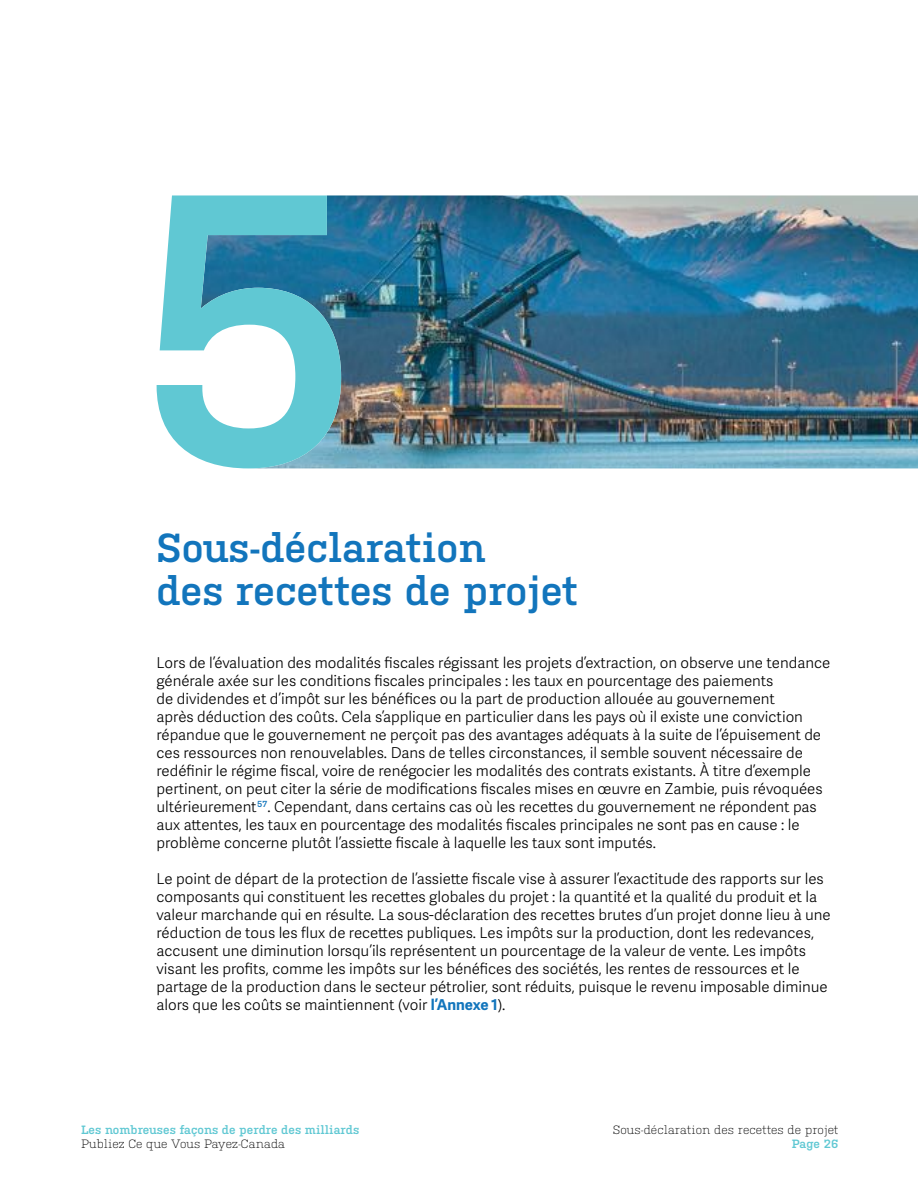
<style>
.page{position:relative;width:918px;height:1188px;background:#fff}
.page>*{position:absolute;margin:0;border:0;box-sizing:border-box;transform-origin:0 0}
.t1{font:600 40.5px/43.5px "Kulturista";color:#1275bc}
.t2{font:300 15px/18px "Adelle Sans";color:#000}
.t3{font:300 12px "Kulturista";letter-spacing:.005em;color:#000}
.t4{font:600 12px "Kulturista";letter-spacing:.005em;color:#60c8d3}
.s1{font-weight:700;color:#1275bc}
</style>
<div class="page">
<img style="left:341px;top:195px;width:577px;height:273px">
<svg style="left:157px;top:195px;width:184px;height:273px;fill:#60c8d3"></svg>
<h1 class="t1" style="left:157px;top:523px;width:423px">Sous-déclaration<br>des recettes de projet</h1>
<p class="t2" style="left:157px;top:653px;width:675px">Lors de l’évaluation des modalités fiscales régissant les projets d’extraction, on observe une tendance générale axée sur les conditions fiscales principales : les taux en pourcentage des paiements<br>de dividendes et d’impôt sur les bénéfices ou la part de production allouée au gouvernement<br>après déduction des coûts. Cela s’applique en particulier dans les pays où il existe une conviction répandue que le gouvernement ne perçoit pas des avantages adéquats à la suite de l’épuisement de ces ressources non renouvelables. Dans de telles circonstances, il semble souvent nécessaire de redéfinir le régime fiscal, voire de renégocier les modalités des contrats existants. À titre d’exemple pertinent, on peut citer la série de modifications fiscales mises en œuvre en Zambie, puis révoquées ultérieurement<sup>57</sup>. Cependant, dans certains cas où les recettes du gouvernement ne répondent pas aux attentes, les taux en pourcentage des modalités fiscales principales ne sont pas en cause : le problème concerne plutôt l’assiette fiscale à laquelle les taux sont imputés.</p>
<p class="t2" style="left:157px;top:869px;width:676px">Le point de départ de la protection de l’assiette fiscale vise à assurer l’exactitude des rapports sur les composants qui constituent les recettes globales du projet : la quantité et la qualité du produit et la valeur marchande qui en résulte. La sous-déclaration des recettes brutes d’un projet donne lieu à une réduction de tous les flux de recettes publiques. Les impôts sur la production, dont les redevances, accusent une diminution lorsqu’ils représentent un pourcentage de la valeur de vente. Les impôts visant les profits, comme les impôts sur les bénéfices des sociétés, les rentes de ressources et le partage de la production dans le secteur pétrolier, sont réduits, puisque le revenu imposable diminue alors que les coûts se maintiennent (voir <span class="s1">l’Annexe 1</span>).</p>
<p class="t4" style="left:81px;top:1121px;width:280px">Les nombreuses façons de perdre des milliards</p>
<p class="t3" style="left:81px;top:1135px;width:206px">Publiez Ce que Vous Payez-Canada</p>
<p class="t3" style="left:613px;top:1121px;width:227px">Sous-déclaration des recettes de projet</p>
<p class="t4" style="left:792px;top:1135px;width:48px">Page 26</p>
</div>
